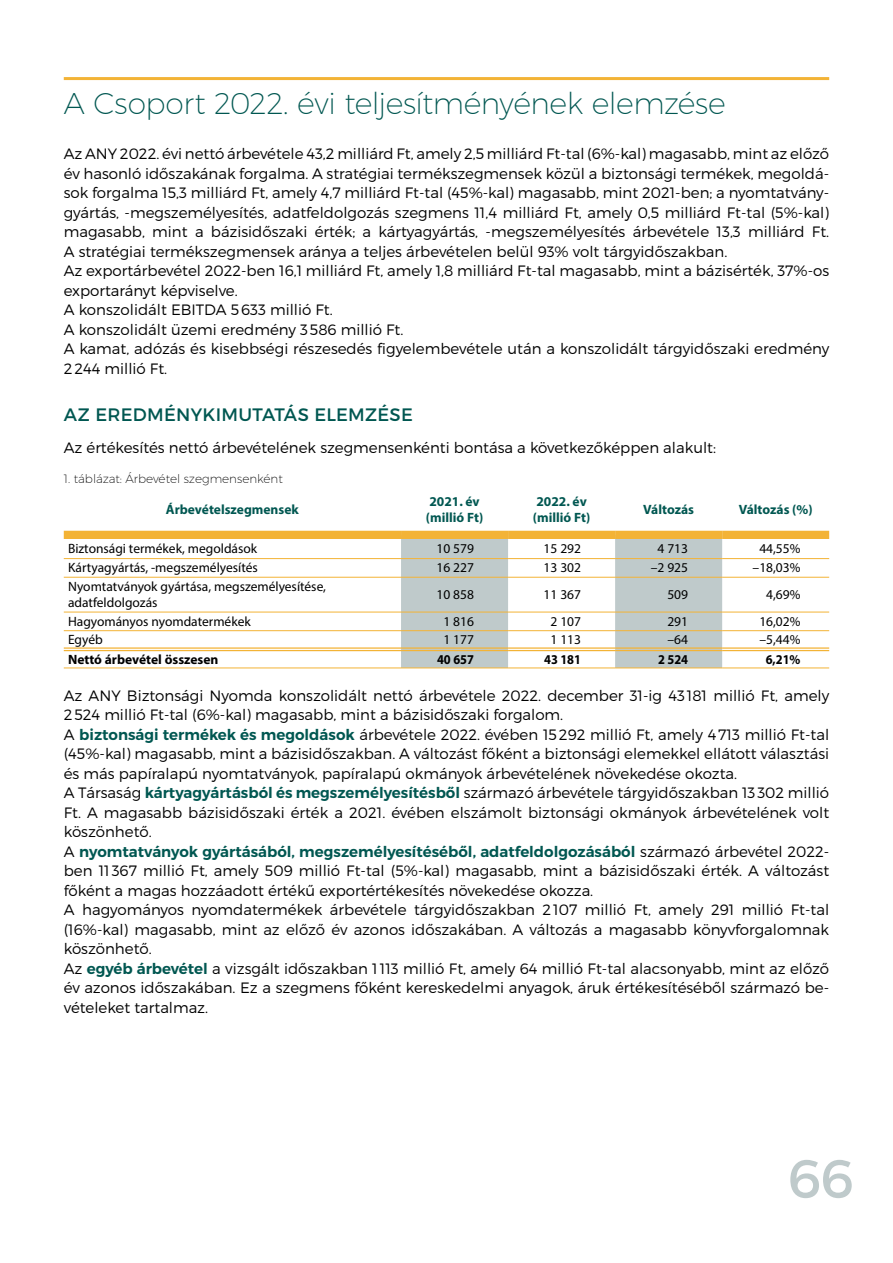
<style>
.page{position:relative;width:893px;height:1263px;background:#fff}
.page>*{position:absolute;margin:0;border:0;box-sizing:border-box;transform-origin:0 0}
.t1{font:54px "Montserrat";color:#bfcacb}
.t2{font:200 30px "Montserrat";letter-spacing:-.02em;color:#005751}
.t3{font:18px "Montserrat";letter-spacing:.015em;color:#005751}
.t4{font:300 15px/19.5px "Montserrat";color:#000}
.t5{font:13.5px/16.2px "Myriad Pro";color:#000}
.t6{font:700 13.5px/16.2px "Myriad Pro";color:#005751}
.t7{font:700 13.5px "Myriad Pro";color:#000}
.t8{font:700 13.5px "Myriad Pro";color:#000;scale:.92 1}
.t9{font:200 12px "Montserrat";color:#000}
.s1{font-weight:600;color:#005751}
</style>
<div class="page">
<hr style="left:64px;top:77px;width:765px;height:3px;background:#f3b336">
<svg style="left:401px;top:539px;width:321px;height:128px"></svg>
<hr style="left:64px;top:577px;width:337px;height:1px;background:#f3b336">
<hr style="left:401px;top:577px;width:107px;height:1px;background:#f3b336">
<hr style="left:508px;top:577px;width:107px;height:1px;background:#f3b336">
<hr style="left:615px;top:577px;width:107px;height:1px;background:#f3b336">
<hr style="left:722px;top:577px;width:107px;height:1px;background:#f3b336">
<hr style="left:64px;top:612px;width:337px;height:1px;background:#f3b336">
<hr style="left:401px;top:612px;width:107px;height:1px;background:#f3b336">
<hr style="left:508px;top:612px;width:107px;height:1px;background:#f3b336">
<hr style="left:615px;top:612px;width:107px;height:1px;background:#f3b336">
<hr style="left:722px;top:612px;width:107px;height:1px;background:#f3b336">
<hr style="left:64px;top:630px;width:337px;height:1px;background:#f3b336">
<hr style="left:401px;top:630px;width:107px;height:1px;background:#f3b336">
<hr style="left:508px;top:630px;width:107px;height:1px;background:#f3b336">
<hr style="left:615px;top:630px;width:107px;height:1px;background:#f3b336">
<hr style="left:722px;top:630px;width:107px;height:1px;background:#f3b336">
<div style="left:64px;top:531px;width:337px;height:8px;background:#f3b336"></div>
<div style="left:401px;top:531px;width:107px;height:8px;background:#f3b336"></div>
<div style="left:508px;top:531px;width:107px;height:8px;background:#f3b336"></div>
<div style="left:615px;top:531px;width:107px;height:8px;background:#f3b336"></div>
<div style="left:722px;top:531px;width:107px;height:8px;background:#f3b336"></div>
<hr style="left:64px;top:647px;width:337px;height:2px;background:#f3b336">
<hr style="left:64px;top:650px;width:337px;height:1px;background:#f3b336">
<hr style="left:401px;top:647px;width:107px;height:2px;background:#f3b336">
<hr style="left:401px;top:650px;width:107px;height:1px;background:#f3b336">
<hr style="left:508px;top:647px;width:107px;height:2px;background:#f3b336">
<hr style="left:508px;top:650px;width:107px;height:1px;background:#f3b336">
<hr style="left:615px;top:647px;width:107px;height:2px;background:#f3b336">
<hr style="left:615px;top:650px;width:107px;height:1px;background:#f3b336">
<hr style="left:722px;top:647px;width:107px;height:2px;background:#f3b336">
<hr style="left:722px;top:650px;width:107px;height:1px;background:#f3b336">
<hr style="left:64px;top:667px;width:337px;height:1px;background:#f3b336">
<hr style="left:401px;top:667px;width:107px;height:1px;background:#f3b336">
<hr style="left:508px;top:667px;width:107px;height:1px;background:#f3b336">
<hr style="left:615px;top:667px;width:107px;height:1px;background:#f3b336">
<hr style="left:722px;top:667px;width:107px;height:1px;background:#f3b336">
<hr style="left:64px;top:558px;width:337px;height:1px;background:#f3b336">
<hr style="left:401px;top:558px;width:107px;height:1px;background:#f3b336">
<hr style="left:508px;top:558px;width:107px;height:1px;background:#f3b336">
<hr style="left:615px;top:558px;width:107px;height:1px;background:#f3b336">
<hr style="left:722px;top:558px;width:107px;height:1px;background:#f3b336">
<h2 class="t2" style="left:64px;top:85px;width:664px">A Csoport 2022. évi teljesítményének elemzése</h2>
<p class="t4" style="left:64px;top:144px;width:767px">Az ANY 2022. évi nettó árbevétele 43,2 milliárd Ft, amely 2,5 milliárd Ft-tal (6%-kal) magasabb, mint az előző év hasonló időszakának forgalma. A stratégiai termékszegmensek közül a biztonsági termékek, megoldá&shy;sok forgalma 15,3 milliárd Ft, amely 4,7 milliárd Ft-tal (45%-kal) magasabb, mint 2021-ben; a nyomtatvány&shy;gyártás, -megszemélyesítés, adatfeldolgozás szegmens 11,4 milliárd Ft, amely 0,5 milliárd Ft-tal (5%-kal) magasabb, mint a bázisidőszaki érték; a kártyagyártás, -megszemélyesítés árbevétele 13,3 milliárd Ft.<br>A stratégiai termékszegmensek aránya a teljes árbevételen belül 93% volt tárgyidőszakban.<br>Az exportárbevétel 2022-ben 16,1 milliárd Ft, amely 1,8 milliárd Ft-tal magasabb, mint a bázisérték, 37%-os exportarányt képviselve.<br>A konszolidált EBITDA 5633 millió Ft.<br>A konszolidált üzemi eredmény 3586 millió Ft.<br>A kamat, adózás és kisebbségi részesedés figyelembevétele után a konszolidált tárgyidőszaki eredmény 2244 millió Ft.</p>
<p class="t3" style="left:64px;top:403px;width:351px">AZ EREDMÉNYKIMUTATÁS ELEMZÉSE</p>
<p class="t4" style="left:64px;top:438px;width:654px">Az értékesítés nettó árbevételének szegmensenkénti bontása a következőképpen alakult:</p>
<p class="t9" style="left:64px;top:471px;width:221px">1. táblázat: Árbevétel szegmensenként</p>
<p class="t6" style="left:166px;top:501px;width:134px">Árbevételszegmensek</p>
<p class="t6" style="left:426px;top:493px;width:59px">2021. év (millió Ft)</p>
<p class="t6" style="left:533px;top:493px;width:59px">2022. év (millió Ft)</p>
<p class="t6" style="left:643px;top:501px;width:52px">Változás</p>
<p class="t6" style="left:739px;top:501px;width:75px">Változás (%)</p>
<p class="t5" style="left:68px;top:541px;width:191px">Biztonsági termékek, megoldások</p>
<p class="t5" style="left:437px;top:541px;width:39px">10 579</p>
<p class="t5" style="left:544px;top:541px;width:39px">15 292</p>
<p class="t5" style="left:658px;top:541px;width:32px">4 713</p>
<p class="t5" style="left:759px;top:541px;width:43px">44,55%</p>
<p class="t5" style="left:68px;top:559px;width:191px">Kártyagyártás, -megszemélyesítés</p>
<p class="t5" style="left:437px;top:559px;width:39px">16 227</p>
<p class="t5" style="left:544px;top:559px;width:39px">13 302</p>
<p class="t5" style="left:651px;top:559px;width:39px">–2 925</p>
<p class="t5" style="left:753px;top:559px;width:49px">–18,03%</p>
<p class="t5" style="left:68px;top:578px;width:259px">Nyomtatványok gyártása, megszemélyesítése, adatfeldolgozás</p>
<p class="t5" style="left:437px;top:586px;width:39px">10 858</p>
<p class="t5" style="left:544px;top:586px;width:39px">11 367</p>
<p class="t5" style="left:667px;top:586px;width:22px">509</p>
<p class="t5" style="left:766px;top:586px;width:36px">4,69%</p>
<p class="t5" style="left:68px;top:613px;width:184px">Hagyományos nyomdatermékek</p>
<p class="t5" style="left:443px;top:613px;width:32px">1 816</p>
<p class="t5" style="left:551px;top:613px;width:32px">2 107</p>
<p class="t5" style="left:667px;top:613px;width:22px">291</p>
<p class="t5" style="left:759px;top:613px;width:43px">16,02%</p>
<p class="t5" style="left:68px;top:631px;width:36px">Egyéb</p>
<p class="t5" style="left:443px;top:631px;width:32px">1 177</p>
<p class="t5" style="left:551px;top:631px;width:32px">1 113</p>
<p class="t5" style="left:668px;top:631px;width:22px">–64</p>
<p class="t5" style="left:759px;top:631px;width:43px">–5,44%</p>
<p class="t7" style="left:68px;top:650px;width:152px">Nettó árbevétel összesen</p>
<p class="t8" style="left:437px;top:650px;width:42px">40 657</p>
<p class="t8" style="left:544px;top:650px;width:42px">43 181</p>
<p class="t8" style="left:658px;top:650px;width:34px">2 524</p>
<p class="t8" style="left:766px;top:650px;width:39px">6,21%</p>
<p class="t4" style="left:64px;top:685px;width:767px">Az ANY Biztonsági Nyomda konszolidált nettó árbevétele 2022. december 31-ig 43181 millió Ft, amely 2524 millió Ft-tal (6%-kal) magasabb, mint a bázisidőszaki forgalom.<br>A <span class="s1">biztonsági termékek és megoldások</span> árbevétele 2022. évében 15292 millió Ft, amely 4713 millió Ft-tal (45%-kal) magasabb, mint a bázisidőszakban. A változást főként a biztonsági elemekkel ellátott választási és más papíralapú nyomtatványok, papíralapú okmányok árbevételének növekedése okozta.<br>A Társaság <span class="s1">kártyagyártásból és megszemélyesítésből</span> származó árbevétele tárgyidőszakban 13302 millió Ft. A magasabb bázisidőszaki érték a 2021. évében elszámolt biztonsági okmányok árbevételének volt köszönhető.<br>A <span class="s1">nyomtatványok gyártásából, megszemélyesítéséből, adatfeldolgozásából</span> származó árbevétel 2022- ben 11367 millió Ft, amely 509 millió Ft-tal (5%-kal) magasabb, mint a bázisidőszaki érték. A változást főként a magas hozzáadott értékű exportértékesítés növekedése okozza.<br>A hagyományos nyomdatermékek árbevétele tárgyidőszakban 2107 millió Ft, amely 291 millió Ft-tal (16%-kal) magasabb, mint az előző év azonos időszakában. A változás a magasabb könyvforgalomnak köszönhető.<br>Az <span class="s1">egyéb árbevétel</span> a vizsgált időszakban 1113 millió Ft, amely 64 millió Ft-tal alacsonyabb, mint az előző év azonos időszakában. Ez a szegmens főként kereskedelmi anyagok, áruk értékesítéséből származó be&shy;vételeket tartalmaz.</p>
<h1 class="t1" style="left:788px;top:1145px;width:67px">66</h1>
</div>
